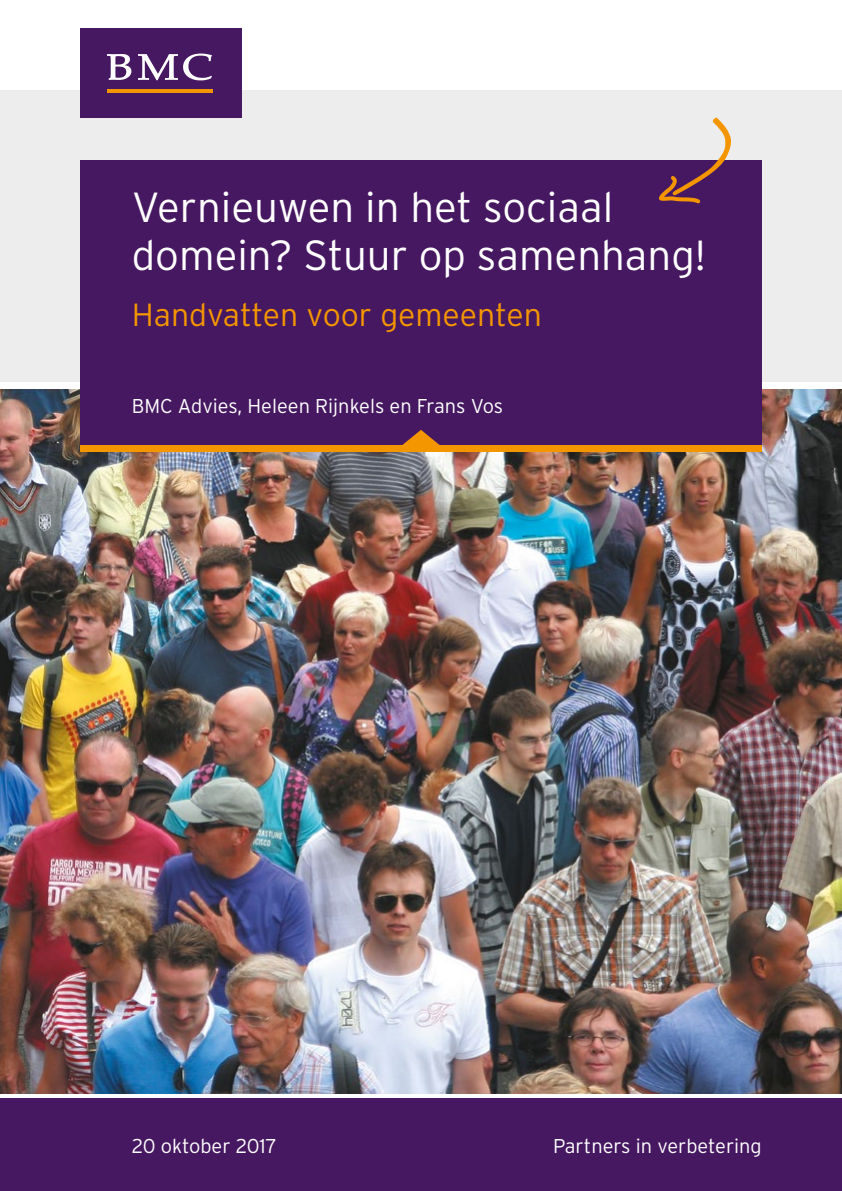
<style>
.page{position:relative;width:842px;height:1191px;background:#fff}
.page>*{position:absolute;margin:0;border:0;box-sizing:border-box;transform-origin:0 0}
.t1{font:300 42px/48px "Interstate";color:#fff}
.t2{font:300 32px "Interstate";color:#f49600}
.t3{font:300 20px "Interstate";color:#fff}
</style>
<div class="page">
<img style="left:0;top:390px;width:842px;height:703px">
<div style="left:0;top:90px;width:842px;height:292px;background:#ededed"></div>
<div style="left:80px;top:28px;width:161px;height:90px;background:#461861"></div>
<svg style="left:107px;top:54px;width:24px;height:26px"></svg>
<svg style="left:138px;top:54px;width:74px;height:26px"></svg>
<hr style="left:108px;top:89px;width:105px;height:3px;background:#f49600">
<div style="left:0;top:1098px;width:842px;height:93px;background:#461861"></div>
<div style="left:80px;top:160px;width:682px;height:292px;background:#461861"></div>
<svg style="left:658px;top:117px;width:73px;height:87px"></svg>
<div style="left:80px;top:446px;width:682px;height:6px;background:#f49600"></div>
<svg style="left:398px;top:430px;width:46px;height:16px"></svg>
<h1 class="t1" style="left:132px;top:183px;width:576px">Vernieuwen in het sociaal domein? Stuur op samenhang!</h1>
<h2 class="t2" style="left:132px;top:297px;width:412px">Handvatten voor gemeenten</h2>
<p class="t3" style="left:132px;top:394px;width:373px">BMC Advies, Heleen Rijnkels en Frans Vos</p>
<p class="t3" style="left:132px;top:1134px;width:147px">20 oktober 2017</p>
<p class="t3" style="left:553px;top:1134px;width:210px">Partners in verbetering</p>
</div>
